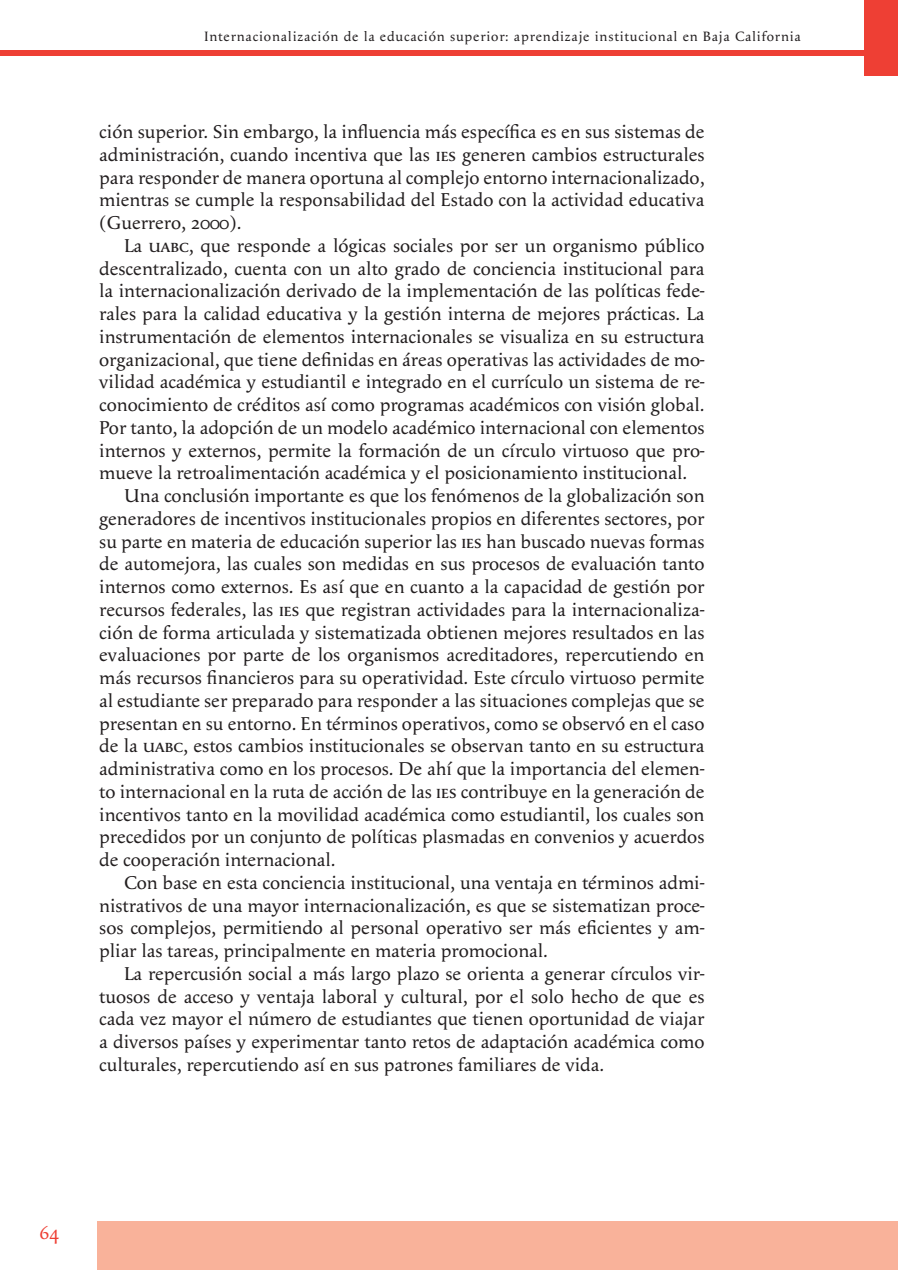
<style>
.page{position:relative;width:898px;height:1270px;background:#fff}
.page>*{position:absolute;margin:0;border:0;box-sizing:border-box;transform-origin:0 0}
.SIN_SANGRIA{font:19.25px/22.8px "Apolline";color:#231f20;text-align:justify}
.t1{font:19.25px "Apolline";color:#ee3f34}
.t2{font:14px "Apolline";letter-spacing:.06em;color:#231f20}
.s1{font-family:"Apolline Regular SC"}
</style>
<div class="page">
<div style="left:864px;top:0;width:34px;height:75px;background:#ee3f34"></div>
<div style="left:97px;top:1222px;width:801px;height:48px;background:#f9b29a"></div>
<div style="left:0;top:51px;width:866px;height:5px;background:#ee3f34"></div>
<p class="t2" style="left:204px;top:28px;width:598px">Internacionalización de la educación superior: aprendizaje institucional en Baja California</p>
<p class="SIN_SANGRIA" style="left:99px;top:120px;width:607px">ción superior. Sin embargo, la influencia más específica es en sus sistemas de administración, cuando incentiva que las <span class="s1">ies</span> generen cambios estructurales para responder de manera oportuna al complejo entorno internacionalizado, mientras se cumple la responsabilidad del Estado con la actividad educativa (Guerrero, 2000).</p>
<p class="SIN_SANGRIA" style="left:99px;top:234px;width:607px;text-indent:25px">La <span class="s1">uabc,</span> que responde a lógicas sociales por ser un organismo público descentralizado, cuenta con un alto grado de conciencia institucional para la internacionalización derivado de la implementación de las políticas fede&shy;rales para la calidad educativa y la gestión interna de mejores prácticas. La instrumentación de elementos internacionales se visualiza en su estructura organizacional, que tiene definidas en áreas operativas las actividades de mo&shy;vilidad académica y estudiantil e integrado en el currículo un sistema de re&shy;conocimiento de créditos así como programas académicos con visión global.<br>Por tanto, la adopción de un modelo académico internacional con elementos internos y externos, permite la formación de un círculo virtuoso que pro&shy;mueve la retroalimentación académica y el posicionamiento institucional.</p>
<p class="SIN_SANGRIA" style="left:99px;top:484px;width:607px;text-indent:25px">Una conclusión importante es que los fenómenos de la globalización son generadores de incentivos institucionales propios en diferentes sectores, por su parte en materia de educación superior las <span class="s1">ies</span> han buscado nuevas formas de automejora, las cuales son medidas en sus procesos de evaluación tanto internos como externos. Es así que en cuanto a la capacidad de gestión por recursos federales, las <span class="s1">ies</span> que registran actividades para la internacionaliza&shy;ción de forma articulada y sistematizada obtienen mejores resultados en las evaluaciones por parte de los organismos acreditadores, repercutiendo en más recursos financieros para su operatividad. Este círculo virtuoso permite al estudiante ser preparado para responder a las situaciones complejas que se presentan en su entorno. En términos operativos, como se observó en el caso de la <span class="s1">uabc,</span> estos cambios institucionales se observan tanto en su estructura administrativa como en los procesos. De ahí que la importancia del elemen&shy;to internacional en la ruta de acción de las <span class="s1">ies</span> contribuye en la generación de incentivos tanto en la movilidad académica como estudiantil, los cuales son precedidos por un conjunto de políticas plasmadas en convenios y acuerdos de cooperación internacional.</p>
<p class="SIN_SANGRIA" style="left:99px;top:871px;width:607px;text-indent:25px">Con base en esta conciencia institucional, una ventaja en términos admi&shy;nistrativos de una mayor internacionalización, es que se sistematizan proce&shy;sos complejos, permitiendo al personal operativo ser más eficientes y am&shy;pliar las tareas, principalmente en materia promocional.</p>
<p class="SIN_SANGRIA" style="left:99px;top:962px;width:607px;text-indent:25px">La repercusión social a más largo plazo se orienta a generar círculos vir&shy;tuosos de acceso y ventaja laboral y cultural, por el solo hecho de que es cada vez mayor el número de estudiantes que tienen oportunidad de viajar a diversos países y experimentar tanto retos de adaptación académica como culturales, repercutiendo así en sus patrones familiares de vida.</p>
<p class="t1" style="left:40px;top:1221px;width:21px">64</p>
</div>
